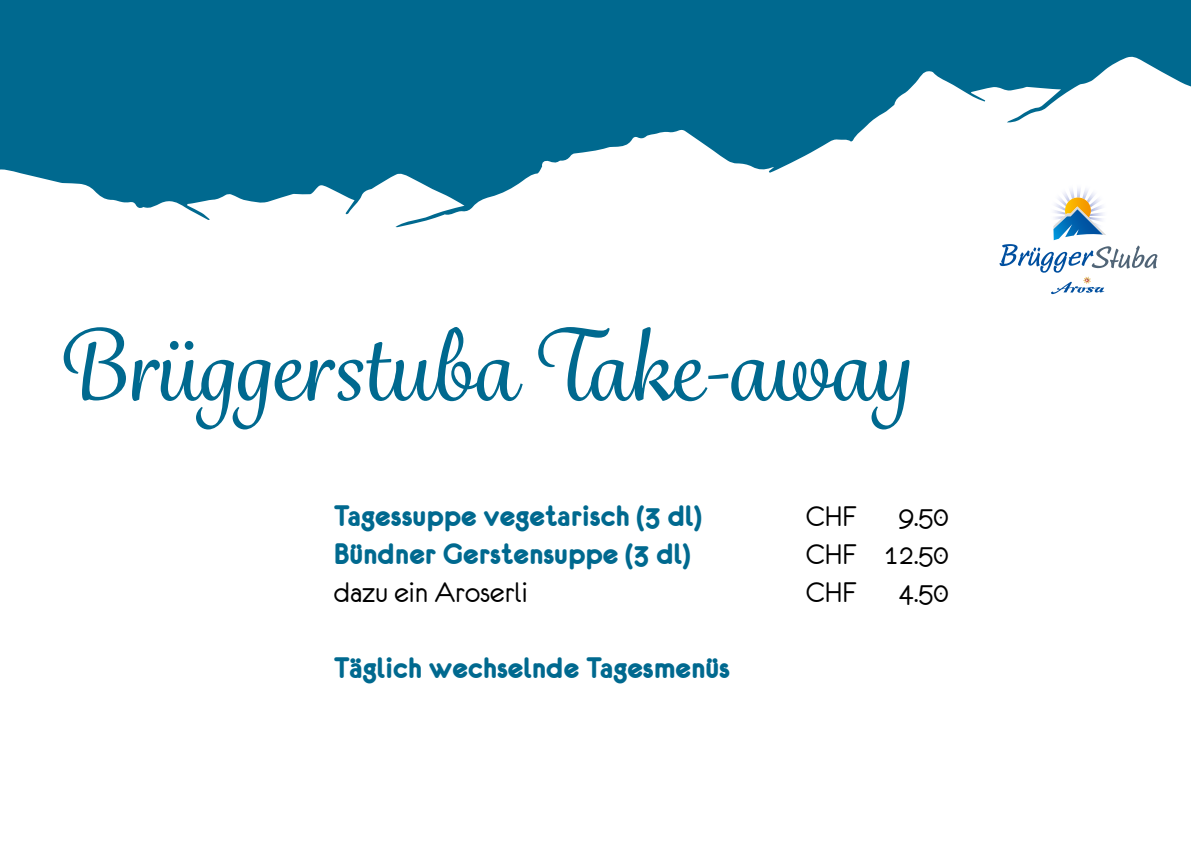
<style>
.page{position:relative;width:1191px;height:842px;background:#fff}
.page>*{position:absolute;margin:0;border:0;box-sizing:border-box;transform-origin:0 0}
.t1{font:500 95px "Grafolita Script";color:#00698f}
.t2{font:31.6px "Eurofurencebold";color:#00698f}
.t3{font:31.6px "Eurofurenceregular";color:#000}
</style>
<div class="page">
<svg style="left:0;top:0;width:1191px;height:227px;fill:#00698f"></svg>
<svg style="left:999px;top:183px;width:158px;height:111px"></svg>
<h1 class="t1" style="left:55px;top:305px;width:857px">Brüggerstuba Take-away</h1>
<p class="t2" style="left:334px;top:500px;width:369px">Tagessuppe vegetarisch (3 dl)</p>
<p class="t3" style="left:806px;top:501px;width:52px">CHF</p>
<p class="t3" style="left:899px;top:501px;width:51px">9.50</p>
<p class="t2" style="left:334px;top:538px;width:358px">Bündner Gerstensuppe (3 dl)</p>
<p class="t3" style="left:806px;top:539px;width:144px">CHF 12.50</p>
<p class="t3" style="left:334px;top:577px;width:195px">dazu ein Aroserli</p>
<p class="t3" style="left:806px;top:577px;width:52px">CHF</p>
<p class="t3" style="left:899px;top:577px;width:51px">4.50</p>
<p class="t2" style="left:334px;top:652px;width:398px">Täglich wechselnde Tagesmenüs</p>
</div>
